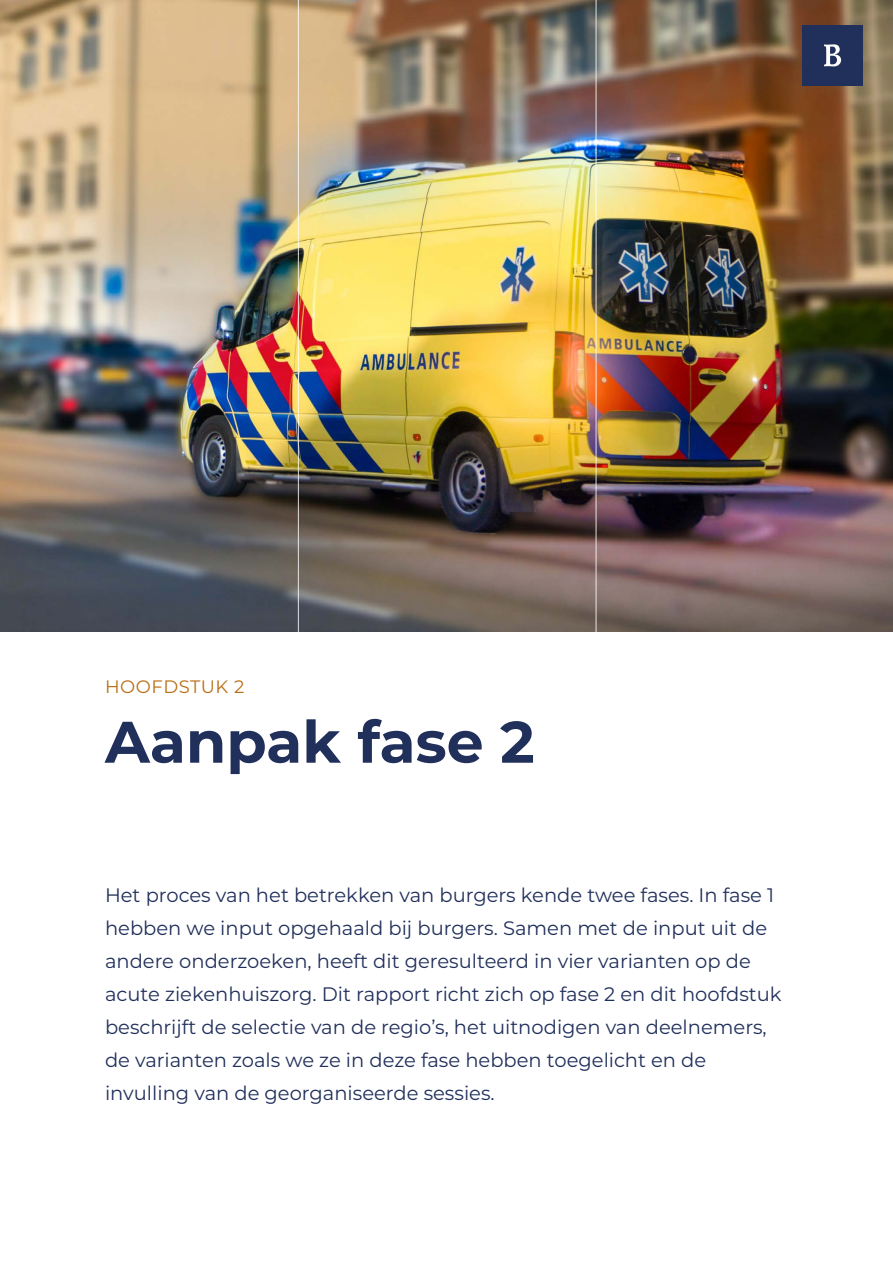
<style>
.page{position:relative;width:893px;height:1263px;background:#fff}
.page>*{position:absolute;margin:0;border:0;box-sizing:border-box;transform-origin:0 0}
.Heading{font:700 58.5px "Montserrat";color:#21305b}
.Inleiding{font:19.5px/33px "Montserrat";color:#21305b}
.Hoofdstuknummer_label{font:18px "Montserrat";letter-spacing:.03em;color:#ba6e15}
</style>
<div class="page">
<img style="left:0;top:0;width:893px;height:631px">
<hr style="left:298px;top:0;width:1px;height:639px;background:#fff">
<hr style="left:595px;top:0;width:2px;height:639px;background:#fff">
<div style="left:802px;top:25px;width:60px;height:60px;background:#21305b"></div>
<svg style="left:824px;top:44px;width:17px;height:22px"></svg>
<h2 class="Hoofdstuknummer_label" style="left:105px;top:674px;width:141px">HOOFDSTUK 2</h2>
<h1 class="Heading" style="left:105px;top:700px;width:431px">Aanpak fase 2</h1>
<p class="Inleiding" style="left:105px;top:878px;width:678px">Het proces van het betrekken van burgers kende twee fases. In fase 1 hebben we input opgehaald bij burgers. Samen met de input uit de andere onderzoeken, heeft dit geresulteerd in vier varianten op de acute ziekenhuiszorg. Dit rapport richt zich op fase 2 en dit hoofdstuk beschrijft de selectie van de regio’s, het uitnodigen van deelnemers, de varianten zoals we ze in deze fase hebben toegelicht en de invulling van de georganiseerde sessies.</p>
</div>
